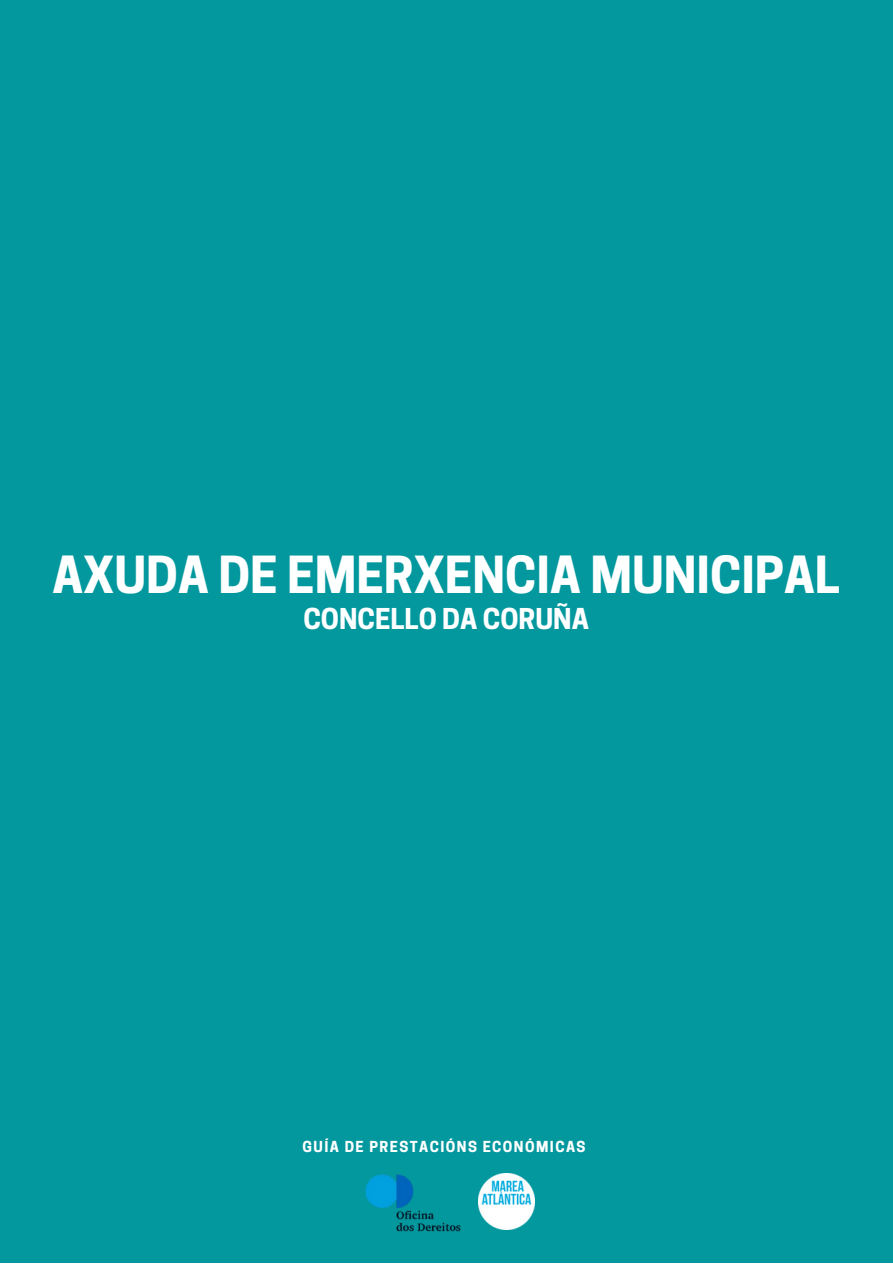
<style>
.page{position:relative;width:893px;height:1264px;background:#fff}
.page>*{position:absolute;margin:0;border:0;box-sizing:border-box;transform-origin:0 0}
.t1{font:700 48px "Cooper Hewitt";color:#feffff}
.t2{font:700 27px "Cooper Hewitt";color:#feffff}
.t3{font:700 14.25px "Cooper Hewitt";letter-spacing:.1em;color:#fff}
</style>
<div class="page">
<div style="left:0;top:0;width:892px;height:1262px;background:#03989e"></div>
<img style="left:365px;top:1174px;width:96px;height:58px">
<img style="left:478px;top:1173px;width:57px;height:56px">
<h1 class="t1" style="left:52px;top:557px;width:788px">AXUDA DE EMERXENCIA MUNICIPAL</h1>
<h2 class="t2" style="left:303px;top:608px;width:287px">CONCELLO DA CORUÑA</h2>
<p class="t3" style="left:302px;top:1141px;width:284px">GUÍA DE PRESTACIÓNS ECONÓMICAS</p>
</div>
